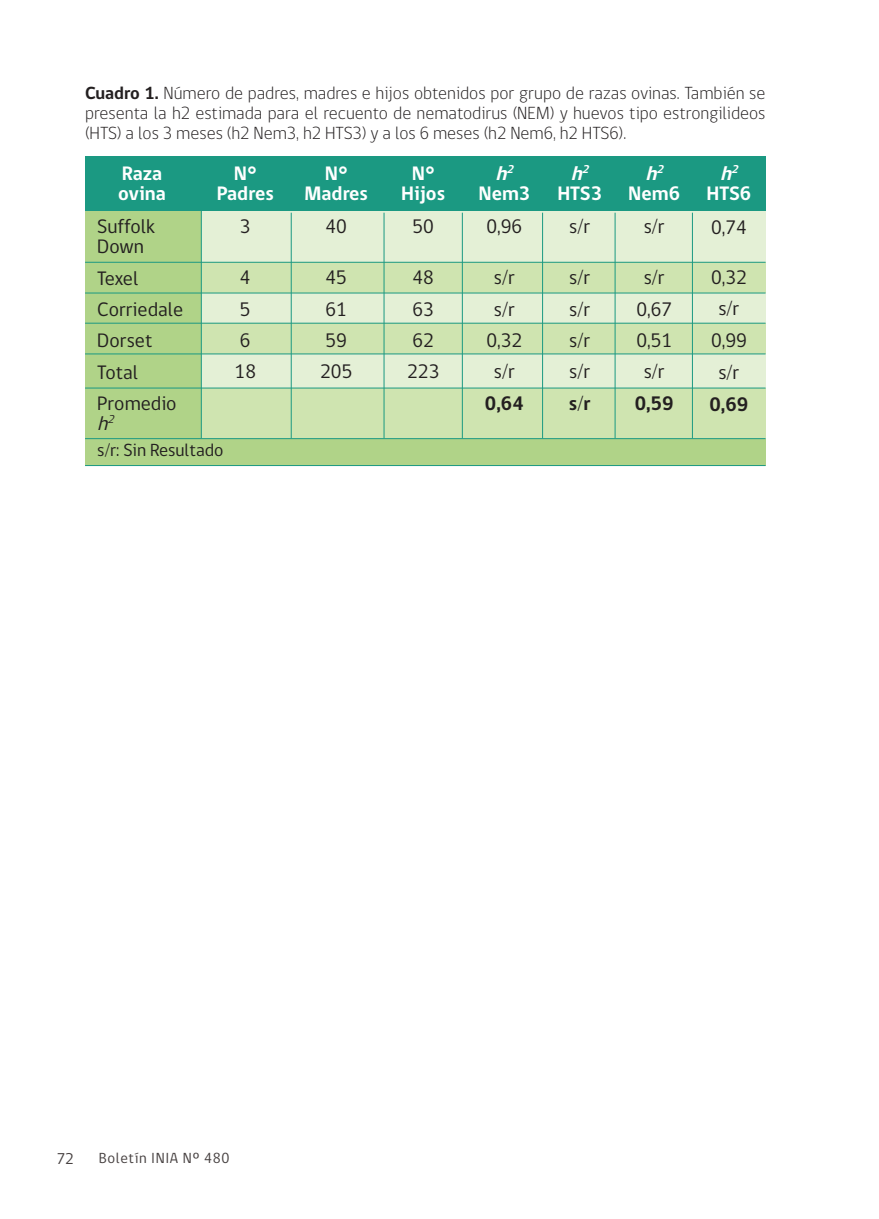
<style>
.page{position:relative;width:879px;height:1219px;background:#fff}
.page>*{position:absolute;margin:0;border:0;box-sizing:border-box;transform-origin:0 0}
.t1{font:20px/31.4px "gob CL";color:#231f20}
.t2{font:700 20px/20px "gob CL";color:#fff;text-align:center}
.t3{font:700 20px "gob CL";color:#231f20}
.t4{font:italic 20px "gob CL";color:#231f20}
.t5{font:300 18px/20px "gob CL";color:#231f20;text-align:justify}
.t6{font:18px "gob CL";color:#231f20}
.t7{font:16px "gob CL";color:#474141}
.t8{font:15px "gob CL";letter-spacing:.04em;color:#474141}
.s1{font-weight:700}
.s2{font-style:italic}
</style>
<div class="page">
<div style="left:85px;top:438px;width:680px;height:27px;background:#b0d388"></div>
<div style="left:85px;top:211px;width:116px;height:229px;background:#b0d388"></div>
<div style="left:201px;top:198px;width:564px;height:241px;background:#e4f0d6"></div>
<div style="left:202px;top:262px;width:563px;height:31px;background:#cfe4b0"></div>
<div style="left:85px;top:156px;width:680px;height:55px;background:#1b9982"></div>
<div style="left:202px;top:323px;width:563px;height:31px;background:#cfe4b0"></div>
<div style="left:201px;top:388px;width:564px;height:50px;background:#cfe4b0"></div>
<hr style="left:85px;top:262px;width:680px;height:1px;background:#1b9982">
<hr style="left:85px;top:293px;width:680px;height:1px;background:#1b9982">
<hr style="left:85px;top:323px;width:680px;height:1px;background:#1b9982">
<hr style="left:85px;top:353px;width:680px;height:1px;background:#1b9982">
<hr style="left:85px;top:388px;width:680px;height:1px;background:#1b9982">
<hr style="left:85px;top:438px;width:680px;height:1px;background:#1b9982">
<hr style="left:201px;top:211px;width:1px;height:227px;background:#1b9982">
<hr style="left:291px;top:213px;width:1px;height:225px;background:#1b9982">
<hr style="left:383px;top:213px;width:1px;height:225px;background:#1b9982">
<hr style="left:462px;top:213px;width:1px;height:225px;background:#1b9982">
<hr style="left:542px;top:213px;width:1px;height:225px;background:#1b9982">
<hr style="left:614px;top:213px;width:1px;height:225px;background:#1b9982">
<hr style="left:692px;top:213px;width:1px;height:225px;background:#1b9982">
<hr style="left:85px;top:465px;width:680px;height:1px;background:#1b9982">
<p class="t5" style="left:85px;top:84px;width:682px"><span class="s1">Cuadro 1.</span> Número de padres, madres e hijos obtenidos por grupo de razas ovinas. También se presenta la h2 estimada para el recuento de nematodirus (NEM) y huevos tipo estrongilideos (HTS) a los 3 meses (h2 Nem3, h2 HTS3) y a los 6 meses (h2 Nem6, h2 HTS6).</p>
<p class="t2" style="left:118px;top:163px;width:49px;text-align:left">Raza ovina</p>
<p class="t1" style="left:97px;top:217px;width:59px;line-height:20px">Suffolk<br>Down</p>
<p class="t1" style="left:97px;top:263px;width:87px">Texel<br>Corriedale<br>Dorset<br>Total<br>Promedio</p>
<p class="t4" style="left:97px;top:410px;width:22px">h<sup>2</sup></p>
<p class="t2" style="left:478px;top:163px;width:53px"><span class="s2">h</span><sup>2<br></sup>Nem3</p>
<p class="t1" style="left:486px;top:211px;width:37px">0,96</p>
<p class="t1" style="left:486px;top:263px;width:37px;text-align:center">s/r s/r<br>0,32 s/r</p>
<p class="t3" style="left:485px;top:389px;width:40px">0,64</p>
<p class="t2" style="left:557px;top:163px;width:46px"><span class="s2">h</span><sup>2<br></sup>HTS3</p>
<p class="t1" style="left:569px;top:211px;width:22px">s/r</p>
<p class="t1" style="left:569px;top:263px;width:22px;text-align:justify">s/r s/r s/r s/r</p>
<p class="t3" style="left:569px;top:389px;width:23px">s/r</p>
<p class="t2" style="left:628px;top:163px;width:53px"><span class="s2">h</span><sup>2<br></sup>Nem6</p>
<p class="t1" style="left:644px;top:211px;width:22px">s/r</p>
<p class="t1" style="left:636px;top:263px;width:37px;text-align:center">s/r<br>0,67<br>0,51 s/r</p>
<p class="t3" style="left:635px;top:389px;width:40px">0,59</p>
<p class="t2" style="left:706px;top:164px;width:46px"><span class="s2">h</span><sup>2<br></sup>HTS6</p>
<p class="t1" style="left:711px;top:212px;width:37px">0,74</p>
<p class="t1" style="left:711px;top:262px;width:37px;text-align:center">0,32 s/r<br>0,99 s/r</p>
<p class="t3" style="left:709px;top:391px;width:40px">0,69</p>
<p class="t2" style="left:217px;top:163px;width:59px">N°<br>Padres</p>
<p class="t1" style="left:240px;top:211px;width:12px">3</p>
<p class="t1" style="left:235px;top:263px;width:23px">4<br>5<br>6<br>18</p>
<p class="t2" style="left:304px;top:163px;width:65px">N°<br>Madres</p>
<p class="t1" style="left:325px;top:211px;width:23px">40</p>
<p class="t1" style="left:320px;top:263px;width:34px">45<br>61<br>59<br>205</p>
<p class="t2" style="left:401px;top:163px;width:45px">N°<br>Hijos</p>
<p class="t1" style="left:412px;top:211px;width:23px">50</p>
<p class="t1" style="left:407px;top:263px;width:34px">48<br>63<br>62<br>223</p>
<p class="t6" style="left:97px;top:438px;width:128px">s/r: Sin Resultado</p>
<p class="t7" style="left:57px;top:1147px;width:19px">72</p>
<p class="t8" style="left:99px;top:1147px;width:132px">Boletín INIA Nº 480</p>
</div>
